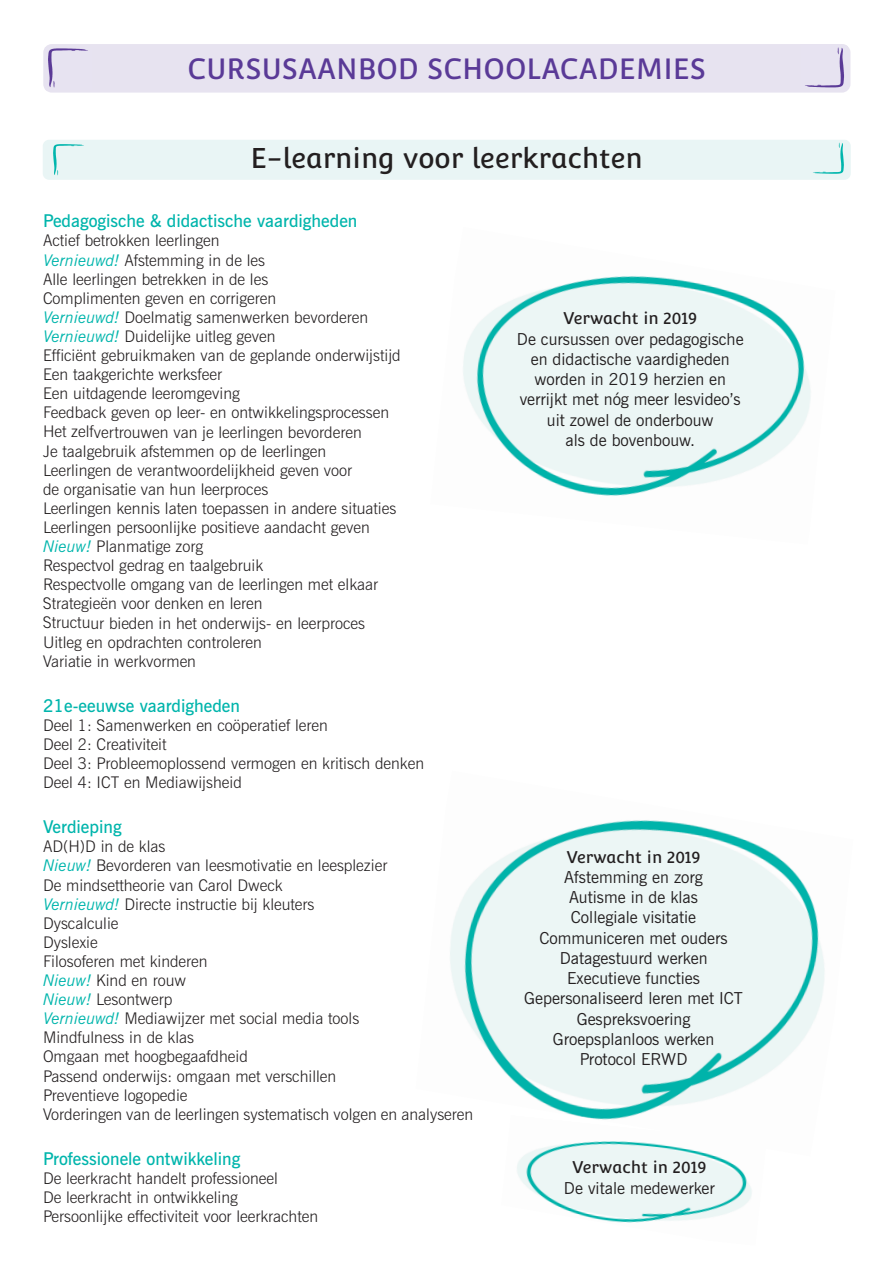
<style>
.page{position:relative;width:893px;height:1263px;background:#fff}
.page>*{position:absolute;margin:0;border:0;box-sizing:border-box;transform-origin:0 0}
.t1{font:28.5px "Convergence";color:#5a3a97}
.t2{font:27.75px "Convergence";color:#231f20}
.t3{font:600 17.55px "News Gothic BT";color:#00b5ac}
.t4{font:16.5px/20.2px "News Gothic BT";color:#231f20;text-align:center}
.t5{font:16.5px "Convergence";color:#231f20}
.t6{font:300 16.05px/19px "News Gothic BT";color:#231f20}
.s1{font-weight:400;font-style:italic;color:#00b5ac}
</style>
<div class="page">
<div style="left:43px;top:44px;width:807px;height:49px;background:#e7e3f0;border-radius:9px"></div>
<img style="left:463px;top:276px;width:348px;height:220px">
<div style="left:43px;top:140px;width:808px;height:40px;background:#e9f5f5;border-radius:6px"></div>
<img style="left:53px;top:144px;width:31px;height:32px">
<img style="left:813px;top:142px;width:31px;height:32px">
<img style="left:517px;top:1156px;width:235px;height:67px">
<img style="left:45px;top:48px;width:43px;height:43px">
<img style="left:805px;top:45px;width:42px;height:43px">
<img style="left:450px;top:820px;width:375px;height:336px">
<h1 class="t1" style="left:188px;top:53px;width:520px">CURSUSAANBOD SCHOOLACADEMIES</h1>
<h2 class="t2" style="left:251px;top:142px;width:394px">E-learning voor leerkrachten</h2>
<p class="t3" style="left:43px;top:215px;width:316px">Pedagogische &amp; didactische vaardigheden</p>
<p class="t6" style="left:43px;top:233px;width:359px">Actief betrokken leerlingen<br><span class="s1">Vernieuwd!</span> Afstemming in de les<br>Alle leerlingen betrekken in de les<br>Complimenten geven en corrigeren<br><span class="s1">Vernieuwd!</span> Doelmatig samenwerken bevorderen <span class="s1">Vernieuwd!</span> Duidelijke uitleg geven<br>Efficiënt gebruikmaken van de geplande onderwijstijd Een taakgerichte werksfeer<br>Een uitdagende leeromgeving<br>Feedback geven op leer- en ontwikkelingsprocessen Het zelfvertrouwen van je leerlingen bevorderen<br>Je taalgebruik afstemmen op de leerlingen<br>Leerlingen de verantwoordelijkheid geven voor<br>de organisatie van hun leerproces<br>Leerlingen kennis laten toepassen in andere situaties Leerlingen persoonlijke positieve aandacht geven <span class="s1">Nieuw!</span> Planmatige zorg<br>Respectvol gedrag en taalgebruik<br>Respectvolle omgang van de leerlingen met elkaar Strategieën voor denken en leren<br>Structuur bieden in het onderwijs- en leerproces Uitleg en opdrachten controleren<br>Variatie in werkvormen</p>
<p class="t3" style="left:43px;top:699px;width:199px">21e-eeuwse vaardigheden</p>
<p class="t6" style="left:43px;top:717px;width:383px">Deel 1: Samenwerken en coöperatief leren<br>Deel 2: Creativiteit<br>Deel 3: Probleemoplossend vermogen en kritisch denken Deel 4: ICT en Mediawijsheid</p>
<p class="t3" style="left:43px;top:820px;width:80px">Verdieping</p>
<p class="t6" style="left:43px;top:838px;width:432px">AD(H)D in de klas<br><span class="s1">Nieuw!</span> Bevorderen van leesmotivatie en leesplezier<br>De mindsettheorie van Carol Dweck<br><span class="s1">Vernieuwd!</span> Directe instructie bij kleuters<br>Dyscalculie<br>Dyslexie<br>Filosoferen met kinderen<br><span class="s1">Nieuw!</span> Kind en rouw<br><span class="s1">Nieuw!</span> Lesontwerp<br><span class="s1">Vernieuwd!</span> Mediawijzer met social media tools<br>Mindfulness in de klas<br>Omgaan met hoogbegaafdheid<br>Passend onderwijs: omgaan met verschillen<br>Preventieve logopedie<br>Vorderingen van de leerlingen systematisch volgen en analyseren</p>
<p class="t3" style="left:43px;top:1152px;width:199px">Professionele ontwikkeling</p>
<p class="t6" style="left:43px;top:1170px;width:277px">De leerkracht handelt professioneel<br>De leerkracht in ontwikkeling<br>Persoonlijke effectiviteit voor leerkrachten</p>
<p class="t5" style="left:563px;top:309px;width:135px">Verwacht in 2019</p>
<p class="t4" style="left:517px;top:330px;width:228px">De cursussen over pedagogische en didactische vaardigheden worden in 2019 herzien en verrijkt met nóg meer lesvideo’s uit zowel de onderbouw<br>als de bovenbouw.</p>
<p class="t5" style="left:567px;top:847px;width:135px">Verwacht in 2019</p>
<p class="t4" style="left:524px;top:868px;width:220px">Afstemming en zorg<br>Autisme in de klas<br>Collegiale visitatie<br>Communiceren met ouders<br>Datagestuurd werken<br>Executieve functies<br>Gepersonaliseerd leren met ICT<br>Gespreksvoering<br>Groepsplanloos werken<br>Protocol ERWD</p>
<p class="t5" style="left:572px;top:1158px;width:135px">Verwacht in 2019</p>
<p class="t4" style="left:564px;top:1179px;width:152px">De vitale medewerker</p>
</div>
